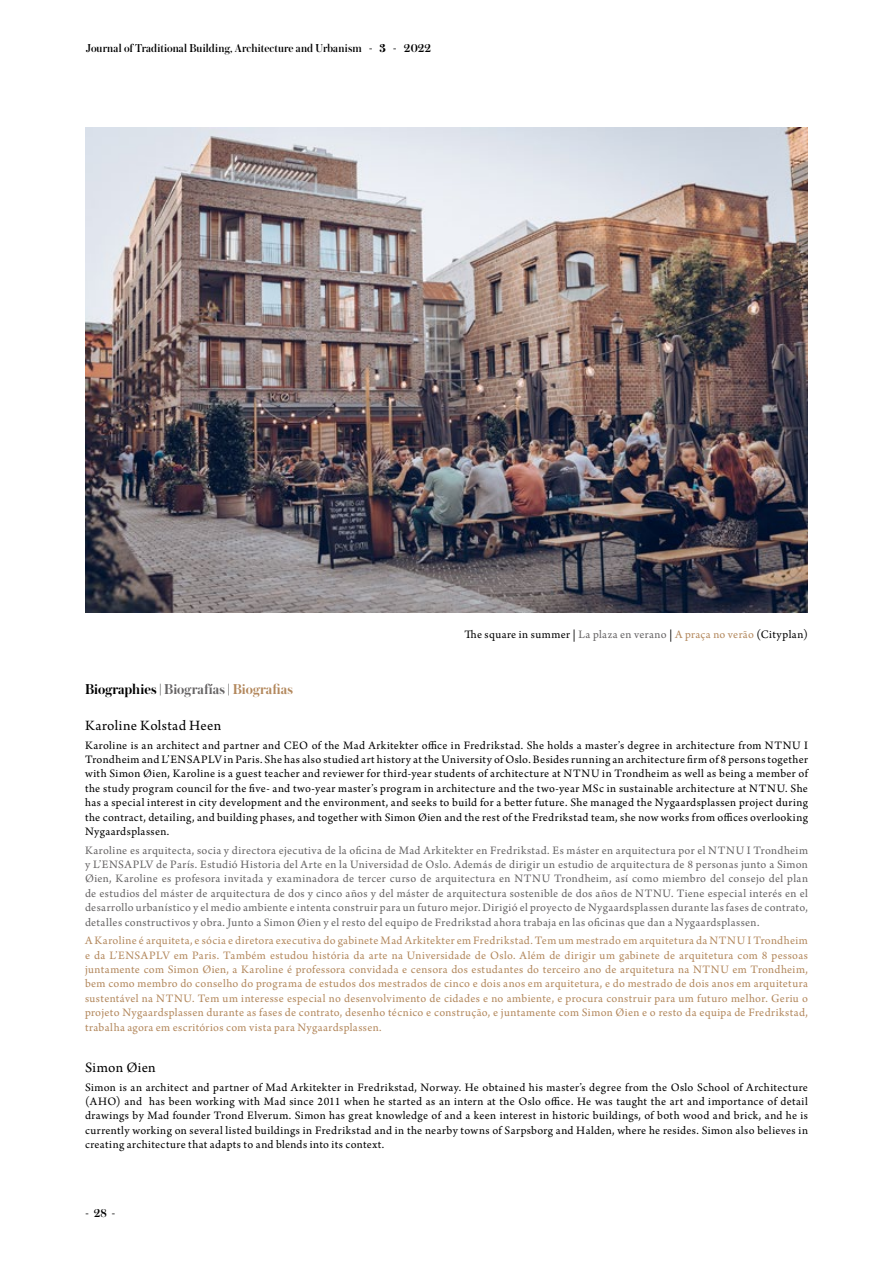
<style>
.page{position:relative;width:893px;height:1263px;background:#fff}
.page>*{position:absolute;margin:0;border:0;box-sizing:border-box;transform-origin:0 0}
.t1{font:600 15px "Austin";letter-spacing:.01em;color:#000}
.t2{font:15px "Arno Pro";letter-spacing:.02em;color:#000}
.t3{font:12px/14.4px "Arno Pro";letter-spacing:.03em;color:#000;text-align:justify}
.t4{font:12px/14.4px "Arno Pro";letter-spacing:.03em;color:#b3885d;text-align:justify}
.t5{font:12px/14.4px "Arno Pro";letter-spacing:.035em;color:#666465;text-align:justify}
.t6{font:500 12px "Austin";letter-spacing:.01em;color:#000}
.s1{font-weight:700}
.s2{color:#666465}
.s3{color:#b3885d}
</style>
<div class="page">
<img style="left:85px;top:127px;width:723px;height:485px">
<p class="t6" style="left:86px;top:40px;width:347px">Journal of Traditional Building, Architecture and Urbanism - <span class="s1">3</span> - 2022</p>
<p class="t3" style="left:465px;top:628px;width:345px">The square in summer | <span class="s2">La plaza en verano</span> | <span class="s3">A praça no verão</span> (Cityplan)</p>
<p class="t1" style="left:85px;top:678px;width:209px">Biographies | <span class="s2">Biografías</span> | <span class="s3">Biografias</span></p>
<p class="t2" style="left:85px;top:717px;width:138px">Karoline Kolstad Heen</p>
<p class="t3" style="left:85px;top:738px;width:724px">Karoline is an architect and partner and CEO of the Mad Arkitekter office in Fredrikstad. She holds a master’s degree in architecture from NTNU I Trondheim and L’ENSAPLV in Paris. She has also studied art history at the University of Oslo. Besides running an architecture firm of 8 persons together with Simon Øien, Karoline is a guest teacher and reviewer for third-year students of architecture at NTNU in Trondheim as well as being a member of the study program council for the five- and two-year master’s program in architecture and the two-year MSc in sustainable architecture at NTNU. She has a special interest in city development and the environment, and seeks to build for a better future. She managed the Nygaardsplassen project during the contract, detailing, and building phases, and together with Simon Øien and the rest of the Fredrikstad team, she now works from offices overlooking Nygaardsplassen.</p>
<p class="t5" style="left:85px;top:843px;width:724px">Karoline es arquitecta, socia y directora ejecutiva de la oficina de Mad Arkitekter en Fredrikstad. Es máster en arquitectura por el NTNU I Trondheim y L’ENSAPLV de París. Estudió Historia del Arte en la Universidad de Oslo. Además de dirigir un estudio de arquitectura de 8 personas junto a Simon Øien, Karoline es profesora invitada y examinadora de tercer curso de arquitectura en NTNU Trondheim, así como miembro del consejo del plan de estudios del máster de arquitectura de dos y cinco años y del máster de arquitectura sostenible de dos años de NTNU. Tiene especial interés en el desarrollo urbanístico y el medio ambiente e intenta construir para un futuro mejor. Dirigió el proyecto de Nygaardsplassen durante las fases de contrato, detalles constructivos y obra. Junto a Simon Øien y el resto del equipo de Fredrikstad ahora trabaja en las oficinas que dan a Nygaardsplassen.</p>
<p class="t4" style="left:85px;top:934px;width:724px">A Karoline é arquiteta, e sócia e diretora executiva do gabinete Mad Arkitekter em Fredrikstad. Tem um mestrado em arquitetura da NTNU I Trondheim e da L’ENSAPLV em Paris. Também estudou história da arte na Universidade de Oslo. Além de dirigir um gabinete de arquitetura com 8 pessoas juntamente com Simon Øien, a Karoline é professora convidada e censora dos estudantes do terceiro ano de arquitetura na NTNU em Trondheim, bem como membro do conselho do programa de estudos dos mestrados de cinco e dois anos em arquitetura, e do mestrado de dois anos em arquitetura sustentável na NTNU. Tem um interesse especial no desenvolvimento de cidades e no ambiente, e procura construir para um futuro melhor. Geriu o projeto Nygaardsplassen durante as fases de contrato, desenho técnico e construção, e juntamente com Simon Øien e o resto da equipa de Fredrikstad, trabalha agora em escritórios com vista para Nygaardsplassen.</p>
<p class="t2" style="left:85px;top:1059px;width:72px">Simon Øien</p>
<p class="t3" style="left:85px;top:1080px;width:724px">Simon is an architect and partner of Mad Arkitekter in Fredrikstad, Norway. He obtained his master’s degree from the Oslo School of Architecture (AHO) and has been working with Mad since 2011 when he started as an intern at the Oslo office. He was taught the art and importance of detail drawings by Mad founder Trond Elverum. Simon has great knowledge of and a keen interest in historic buildings, of both wood and brick, and he is currently working on several listed buildings in Fredrikstad and in the nearby towns of Sarpsborg and Halden, where he resides. Simon also believes in creating architecture that adapts to and blends into its context.</p>
<p class="t6" style="left:85px;top:1205px;width:32px">- 28 -</p>
</div>
